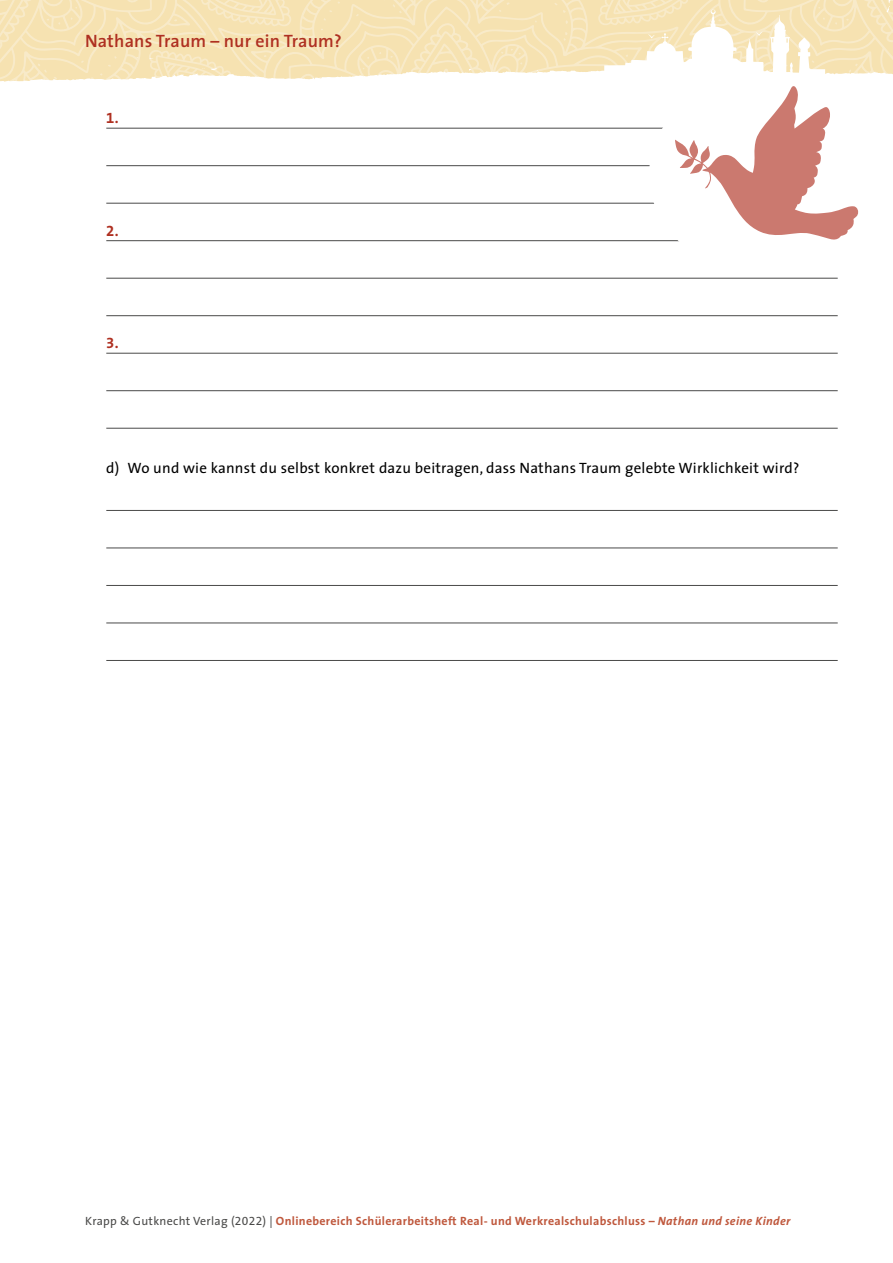
<style>
.page{position:relative;width:893px;height:1263px;background:#fff}
.page>*{position:absolute;margin:0;border:0;box-sizing:border-box;transform-origin:0 0}
.t1{font:600 18px "The Sans";letter-spacing:.01em;color:#af3021}
.t2{font:15px "The Sans";letter-spacing:.015em;color:#000}
.t3{font:15px "The Sans Bold Expert";color:#af3021}
.t4{font:700 12px "The Sans";letter-spacing:.025em;color:#bf583d}
.s1{font-weight:400;color:#4a4a49}
.s2{font-family:"The Sans Expert";font-weight:400;color:#4a4a49}
.s3{font-style:italic}
</style>
<div class="page">
<hr style="left:106px;top:240px;width:732px;height:1px;background:#4a4a49">
<hr style="left:106px;top:278px;width:732px;height:1px;background:#4a4a49">
<hr style="left:106px;top:315px;width:732px;height:1px;background:#4a4a49">
<hr style="left:106px;top:353px;width:732px;height:1px;background:#4a4a49">
<hr style="left:106px;top:390px;width:732px;height:1px;background:#4a4a49">
<hr style="left:106px;top:428px;width:732px;height:1px;background:#4a4a49">
<hr style="left:106px;top:510px;width:732px;height:1px;background:#4a4a49">
<hr style="left:106px;top:548px;width:732px;height:1px;background:#4a4a49">
<hr style="left:106px;top:585px;width:732px;height:1px;background:#4a4a49">
<hr style="left:106px;top:623px;width:732px;height:1px;background:#4a4a49">
<hr style="left:106px;top:660px;width:732px;height:1px;background:#4a4a49">
<div style="left:649px;top:75px;width:229px;height:199px;background:#fff;border-radius:50%"></div>
<svg style="left:0;top:0;width:893px;height:240px"></svg>
<h1 class="t1" style="left:85px;top:26px;width:258px">Nathans Traum – nur ein Traum?</h1>
<p class="t3" style="left:106px;top:105px;width:14px">1.</p>
<p class="t3" style="left:106px;top:218px;width:14px">2.</p>
<p class="t3" style="left:106px;top:330px;width:14px">3.</p>
<p class="t2" style="left:106px;top:455px;width:695px">d) Wo und wie kannst du selbst konkret dazu beitragen, dass Nathans Traum gelebte Wirklichkeit wird?</p>
<p class="t4" style="left:85px;top:1210px;width:707px"><span class="s1">Krapp &amp; Gutknecht Verlag (</span><span class="s2">2022</span><span class="s1">) |</span> Onlinebereich Schülerarbeitsheft Real- und Werkrealschulabschluss – <span class="s3">Nathan und seine Kinder</span></p>
</div>
